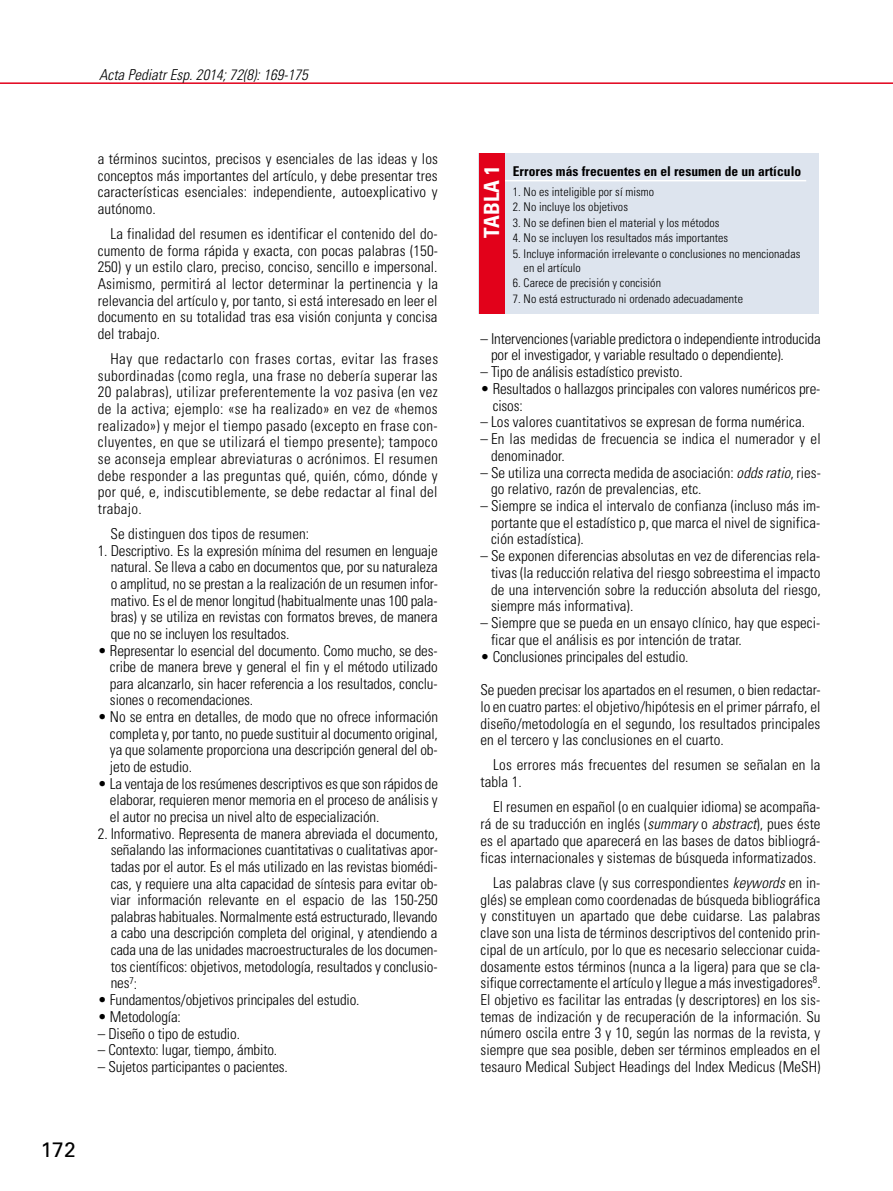
<style>
.page{position:relative;width:893px;height:1191px;background:#fff}
.page>*{position:absolute;margin:0;border:0;box-sizing:border-box;transform-origin:0 0}
.t1{font:700 condensed 21px "Univers LT Std";letter-spacing:.005em;color:#fff}
.t2{font:21px "Univers LT Std";color:#000}
.t3{font:300 condensed 15px/16.6px "Univers LT Std";letter-spacing:.005em;color:#000;text-align:justify}
.t4{font:italic 300 condensed 15px "Univers LT Std";letter-spacing:.005em;color:#000}
.t5{font:700 condensed 13.5px "Univers LT Std";letter-spacing:.005em;color:#000}
.t6{font:300 condensed 12px/13.5px "Univers LT Std";letter-spacing:.005em;color:#000}
.s1{font-style:italic}
</style>
<div class="page">
<hr style="left:0;top:82px;width:893px;height:2px;background:#e2011a">
<div style="left:479px;top:153px;width:340px;height:161px;background:#dde4ee"></div>
<hr style="left:492px;top:180px;width:314px;height:1px;background:#fff">
<div style="left:479px;top:153px;width:25px;height:161px;background:#e2011a"></div>
<p class="t4" style="left:99px;top:65px;width:210px">Acta Pediatr Esp. 2014; 72(8): 169-175</p>
<p class="t3" style="left:98px;top:150px;width:342px">a términos sucintos, precisos y esenciales de las ideas y los conceptos más importantes del artículo, y debe presentar tres características esenciales: independiente, autoexplicativo y autónomo.</p>
<p class="t3" style="left:98px;top:225px;width:342px;text-indent:13px">La finalidad del resumen es identificar el contenido del do&shy;cumento de forma rápida y exacta, con pocas palabras (150- 250) y un estilo claro, preciso, conciso, sencillo e impersonal.<br>Asimismo, permitirá al lector determinar la pertinencia y la relevancia del artículo y, por tanto, si está interesado en leer el documento en su totalidad tras esa visión conjunta y concisa del trabajo.</p>
<p class="t3" style="left:98px;top:350px;width:342px;text-indent:13px">Hay que redactarlo con frases cortas, evitar las frases subordinadas (como regla, una frase no debería superar las 20 palabras), utilizar preferentemente la voz pasiva (en vez de la activa; ejemplo: «se ha realizado» en vez de «hemos realizado») y mejor el tiempo pasado (excepto en frase con&shy;cluyentes, en que se utilizará el tiempo presente); tampoco se aconseja emplear abreviaturas o acrónimos. El resumen debe responder a las preguntas qué, quién, cómo, dónde y por qué, e, indiscutiblemente, se debe redactar al final del trabajo.</p>
<p class="t3" style="left:111px;top:525px;width:200px">Se distinguen dos tipos de resumen:</p>
<p class="t3" style="left:111px;top:542px;width:329px;text-indent:-13px">1. Descriptivo. Es la expresión mínima del resumen en lenguaje natural. Se lleva a cabo en documentos que, por su naturaleza o amplitud, no se prestan a la realización de un resumen infor&shy;mativo. Es el de menor longitud (habitualmente unas 100 pala&shy;bras) y se utiliza en revistas con formatos breves, de manera que no se incluyen los resultados.</p>
<p class="t3" style="left:110px;top:642px;width:329px;text-indent:-12px">• Representar lo esencial del documento. Como mucho, se des&shy;cribe de manera breve y general el fin y el método utilizado para alcanzarlo, sin hacer referencia a los resultados, conclu&shy;siones o recomendaciones.</p>
<p class="t3" style="left:110px;top:708px;width:330px;text-indent:-12px">• No se entra en detalles, de modo que no ofrece información completa y, por tanto, no puede sustituir al documento original, ya que solamente proporciona una descripción general del ob&shy;jeto de estudio.</p>
<p class="t3" style="left:110px;top:775px;width:330px;text-indent:-12px">• La ventaja de los resúmenes descriptivos es que son rápidos de elaborar, requieren menor memoria en el proceso de análisis y el autor no precisa un nivel alto de especialización.</p>
<p class="t3" style="left:111px;top:825px;width:329px;text-indent:-13px">2. Informativo. Representa de manera abreviada el documento, señalando las informaciones cuantitativas o cualitativas apor&shy;tadas por el autor. Es el más utilizado en las revistas biomédi&shy;cas, y requiere una alta capacidad de síntesis para evitar ob&shy;viar información relevante en el espacio de las 150-250 palabras habituales. Normalmente está estructurado, llevando a cabo una descripción completa del original, y atendiendo a cada una de las unidades macroestructurales de los documen&shy;tos científicos: objetivos, metodología, resultados y conclusio&shy;nes<sup>7</sup>:</p>
<p class="t3" style="left:98px;top:991px;width:263px">• Fundamentos/objetivos principales del estudio.</p>
<p class="t3" style="left:98px;top:1008px;width:85px">• Metodología:</p>
<p class="t3" style="left:98px;top:1025px;width:144px">– Diseño o tipo de estudio.</p>
<p class="t3" style="left:98px;top:1041px;width:181px">– Contexto: lugar, tiempo, ámbito.</p>
<p class="t3" style="left:98px;top:1058px;width:192px">– Sujetos participantes o pacientes.</p>
<h1 class="t2" style="left:41px;top:1136px;width:36px">172</h1>
<h1 class="t1" style="left:479px;top:237px;width:73px;rotate:-90deg">TABLA 1</h1>
<p class="t5" style="left:513px;top:163px;width:290px">Errores más frecuentes en el resumen de un artículo</p>
<p class="t6" style="left:513px;top:185px;width:143px">1. No es inteligible por sí mismo</p>
<p class="t6" style="left:513px;top:200px;width:117px">2. No incluye los objetivos</p>
<p class="t6" style="left:513px;top:216px;width:208px">3. No se definen bien el material y los métodos</p>
<p class="t6" style="left:513px;top:231px;width:217px">4. No se incluyen los resultados más importantes</p>
<p class="t6" style="left:524px;top:247px;width:278px;text-indent:-11px">5. Incluye información irrelevante o conclusiones no mencionadas en el artículo</p>
<p class="t6" style="left:513px;top:276px;width:150px">6. Carece de precisión y concisión</p>
<p class="t6" style="left:513px;top:292px;width:232px">7. No está estructurado ni ordenado adecuadamente</p>
<p class="t3" style="left:491px;top:330px;width:331px;text-indent:-11px">– Intervenciones (variable predictora o independiente introducida por el investigador, y variable resultado o dependiente).</p>
<p class="t3" style="left:480px;top:363px;width:204px">– Tipo de análisis estadístico previsto.</p>
<p class="t3" style="left:493px;top:380px;width:329px;text-indent:-12px">• Resultados o hallazgos principales con valores numéricos pre&shy;cisos:</p>
<p class="t3" style="left:480px;top:414px;width:326px">– Los valores cuantitativos se expresan de forma numérica.</p>
<p class="t3" style="left:491px;top:430px;width:331px;text-indent:-11px">– En las medidas de frecuencia se indica el numerador y el denominador.</p>
<p class="t3" style="left:491px;top:464px;width:331px;text-indent:-11px">– Se utiliza una correcta medida de asociación: <span class="s1">odds ratio</span>, ries&shy;go relativo, razón de prevalencias, etc.</p>
<p class="t3" style="left:491px;top:497px;width:331px;text-indent:-11px">– Siempre se indica el intervalo de confianza (incluso más im&shy;portante que el estadístico p, que marca el nivel de significa&shy;ción estadística).</p>
<p class="t3" style="left:491px;top:547px;width:331px;text-indent:-11px">– Se exponen diferencias absolutas en vez de diferencias rela&shy;tivas (la reducción relativa del riesgo sobreestima el impacto de una intervención sobre la reducción absoluta del riesgo, siempre más informativa).</p>
<p class="t3" style="left:491px;top:614px;width:331px;text-indent:-11px">– Siempre que se pueda en un ensayo clínico, hay que especi&shy;ficar que el análisis es por intención de tratar.</p>
<p class="t3" style="left:480px;top:648px;width:209px">• Conclusiones principales del estudio.</p>
<p class="t3" style="left:480px;top:681px;width:342px">Se pueden precisar los apartados en el resumen, o bien redactar&shy;lo en cuatro partes: el objetivo/hipótesis en el primer párrafo, el diseño/metodología en el segundo, los resultados principales en el tercero y las conclusiones en el cuarto.</p>
<p class="t3" style="left:480px;top:757px;width:342px;text-indent:13px">Los errores más frecuentes del resumen se señalan en la tabla 1.</p>
<p class="t3" style="left:480px;top:799px;width:342px;text-indent:13px">El resumen en español (o en cualquier idioma) se acompaña&shy;rá de su traducción en inglés (<span class="s1">summary</span> o <span class="s1">abstract</span>), pues éste es el apartado que aparecerá en las bases de datos bibliográ&shy;ficas internacionales y sistemas de búsqueda informatizados.</p>
<p class="t3" style="left:480px;top:874px;width:342px;text-indent:13px">Las palabras clave (y sus correspondientes <span class="s1">keywords</span> en in&shy;glés) se emplean como coordenadas de búsqueda bibliográfica y constituyen un apartado que debe cuidarse. Las palabras clave son una lista de términos descriptivos del contenido prin&shy;cipal de un artículo, por lo que es necesario seleccionar cuida&shy;dosamente estos términos (nunca a la ligera) para que se cla&shy;sifique correctamente el artículo y llegue a más investigadores<sup>8</sup>.<br>El objetivo es facilitar las entradas (y descriptores) en los sis&shy;temas de indización y de recuperación de la información. Su número oscila entre 3 y 10, según las normas de la revista, y siempre que sea posible, deben ser términos empleados en el tesauro Medical Subject Headings del Index Medicus (MeSH)</p>
</div>
